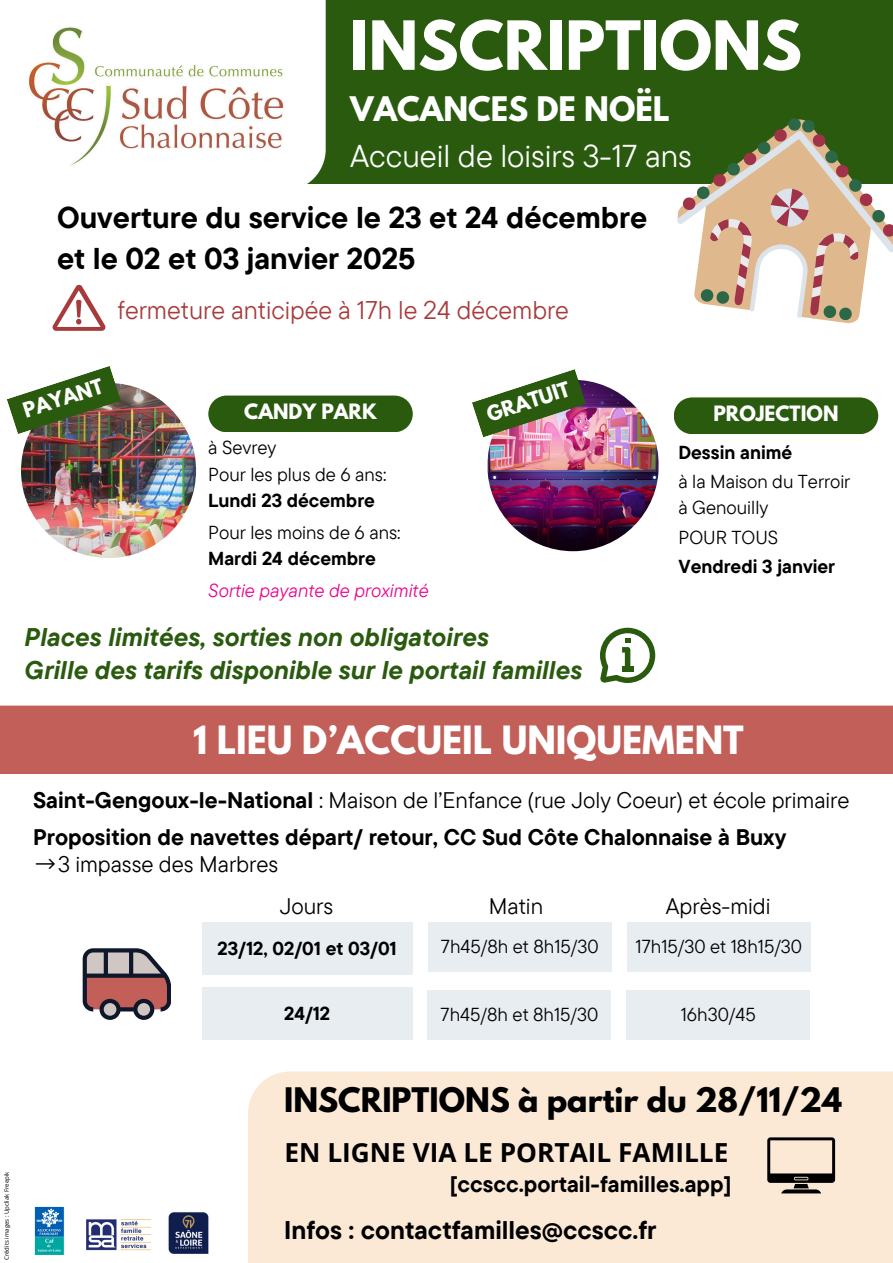
<style>
.page{position:relative;width:893px;height:1263px;background:#fff}
.page>*{position:absolute;margin:0;border:0;box-sizing:border-box;transform-origin:0 0}
.t1{font:700 60px "League Spartan";color:#fff}
.t2{font:700 34.5px "League Spartan";color:#fff}
.t3{font:31.5px "TT Commons Pro";color:#fff}
.t4{font:700 30px/41.6px "TT Commons Pro";color:#000}
.t5{font:700 30px "League Spartan";color:#000}
.t6{font:700 30px "League Spartan";color:#fff}
.t7{font:700 26.25px "Open Sans";color:#000}
.t8{font:italic 700 25.5px "TT Commons Pro";color:#295a0e}
.t9{font:25.5px "TT Commons Pro";color:#a73b3c}
.t10{font:700 25.5px "TT Commons Pro";color:#000}
.t11{font:22.5px "TT Commons Pro";color:#000}
.t12{font:700 22.5px "TT Commons Pro";color:#000}
.t13{font:18.75px "TT Commons Pro";color:#000}
.t14{font:700 18.75px "TT Commons Pro";color:#000}
.t15{font:700 18.75px "League Spartan";color:#fff}
.t16{font:italic 18.75px "TT Commons Pro";color:#eb048b}
.t17{font:6px "Open Sans";color:#000}
.s1{font-weight:700}
</style>
<div class="page">
<img style="left:21px;top:383px;width:175px;height:175px;border-radius:50%">
<div style="left:0;top:706px;width:893px;height:68px;background:#c25f58"></div>
<div style="left:248px;top:1071px;width:645px;height:192px;background:#fbe9d6"></div>
<img style="left:34px;top:1206px;width:31px;height:49px">
<img style="left:86px;top:1219px;width:65px;height:32px">
<img style="left:168px;top:1212px;width:41px;height:42px">
<div style="left:208px;top:396px;width:205px;height:36px;background:#295a0e"></div>
<div style="left:674px;top:397px;width:204px;height:37px;background:#295a0e"></div>
<div style="left:0;top:0;width:893px;height:184px;background:#295a0e"></div>
<div style="left:0;top:0;width:326px;height:191px;background:#fff"></div>
<img style="left:29px;top:27px;width:255px;height:139px">
<img style="left:487px;top:380px;width:172px;height:171px;border-radius:50%">
<img style="left:472px;top:369px;width:114px;height:68px">
<svg style="left:600px;top:628px;width:55px;height:55px"></svg>
<svg style="left:53px;top:285px;width:53px;height:46px"></svg>
<img style="left:7px;top:366px;width:114px;height:68px">
<svg style="left:767px;top:1137px;width:68px;height:56px"></svg>
<div style="left:202px;top:922px;width:210px;height:52px;background:#e8edf2"></div>
<div style="left:202px;top:987px;width:210px;height:53px;background:#e8edf2"></div>
<div style="left:428px;top:922px;width:183px;height:50px;background:#e8edf2"></div>
<div style="left:428px;top:990px;width:183px;height:50px;background:#e8edf2"></div>
<div style="left:627px;top:922px;width:183px;height:50px;background:#e8edf2"></div>
<div style="left:626px;top:990px;width:184px;height:50px;background:#e8edf2"></div>
<svg style="left:83px;top:948px;width:88px;height:72px;background:#9c7b7e"></svg>
<svg style="left:677px;top:118px;width:216px;height:206px"></svg>
<p class="t1" style="left:350px;top:16px;width:453px">INSCRIPTIONS</p>
<p class="t6" style="left:350px;top:94px;width:321px">VACANCES DE NOËL</p>
<p class="t3" style="left:350px;top:136px;width:343px">Accueil de loisirs 3-17 ans</p>
<p class="t4" style="left:57px;top:196px;width:592px">Ouverture du service le 23 et 24 décembre et le 02 et 03 janvier 2025</p>
<p class="t9" style="left:118px;top:293px;width:453px">fermeture anticipée à 17h le 24 décembre</p>
<p class="t15" style="left:21px;top:402px;width:84px;rotate:-18deg">PAYANT</p>
<p class="t15" style="left:244px;top:402px;width:134px">CANDY PARK</p>
<p class="t13" style="left:208px;top:435px;width:70px">à Sevrey</p>
<h6 class="t13" style="left:208px;top:462px;width:180px">Pour les plus de 6 ans:</h6>
<h5 class="t14" style="left:208px;top:488px;width:168px">Lundi 23 décembre</h5>
<h3 class="t13" style="left:208px;top:520px;width:194px">Pour les moins de 6 ans:</h3>
<h2 class="t14" style="left:208px;top:546px;width:169px">Mardi 24 décembre</h2>
<p class="t16" style="left:208px;top:579px;width:222px">Sortie payante de proximité</p>
<p class="t15" style="left:484px;top:405px;width:87px;rotate:-18deg">GRATUIT</p>
<h4 class="t8" style="left:25px;top:621px;width:466px">Places limitées, sorties non obligatoires</h4>
<p class="t8" style="left:25px;top:654px;width:559px">Grille des tarifs disponible sur le portail familles</p>
<p class="t15" style="left:713px;top:404px;width:127px">PROJECTION</p>
<h1 class="t14" style="left:678px;top:440px;width:115px">Dessin animé</h1>
<p class="t13" style="left:678px;top:469px;width:173px">à la Maison du Terroir</p>
<p class="t13" style="left:678px;top:495px;width:91px">à Genouilly</p>
<p class="t13" style="left:678px;top:525px;width:101px">POUR TOUS</p>
<p class="t14" style="left:678px;top:554px;width:158px">Vendredi 3 janvier</p>
<p class="t2" style="left:193px;top:723px;width:552px">1 LIEU D’ACCUEIL UNIQUEMENT</p>
<p class="t11" style="left:33px;top:785px;width:818px"><span class="s1">Saint-Gengoux-le-National</span> : Maison de l’Enfance (rue Joly Coeur) et école primaire</p>
<p class="t12" style="left:33px;top:822px;width:755px">Proposition de navettes départ/ retour, CC Sud Côte Chalonnaise à Buxy</p>
<p class="t11" style="left:33px;top:849px;width:247px">→3 impasse des Marbres</p>
<h5 class="t11" style="left:280px;top:891px;width:55px">Jours</h5>
<p class="t11" style="left:489px;top:891px;width:56px">Matin</p>
<p class="t11" style="left:666px;top:891px;width:106px">Après-midi</p>
<p class="t14" style="left:217px;top:936px;width:181px">23/12, 02/01 et 03/01</p>
<p class="t14" style="left:284px;top:1001px;width:48px">24/12</p>
<p class="t13" style="left:441px;top:934px;width:159px">7h45/8h et 8h15/30</p>
<p class="t13" style="left:440px;top:1002px;width:159px">7h45/8h et 8h15/30</p>
<p class="t13" style="left:635px;top:934px;width:168px">17h15/30 et 18h15/30</p>
<p class="t13" style="left:680px;top:1002px;width:77px">16h30/45</p>
<p class="t17" style="left:2px;top:1260px;width:90px;rotate:-90deg">Crédits images : Upcliak Freepik</p>
<p class="t5" style="left:284px;top:1085px;width:559px">INSCRIPTIONS à partir du 28/11/24</p>
<p class="t7" style="left:284px;top:1133px;width:445px">EN LIGNE VIA LE PORTAIL FAMILLE</p>
<p class="t12" style="left:450px;top:1169px;width:283px">[ccscc.portail-familles.app]</p>
<p class="t10" style="left:284px;top:1213px;width:374px">Infos : contactfamilles@ccscc.fr</p>
</div>
